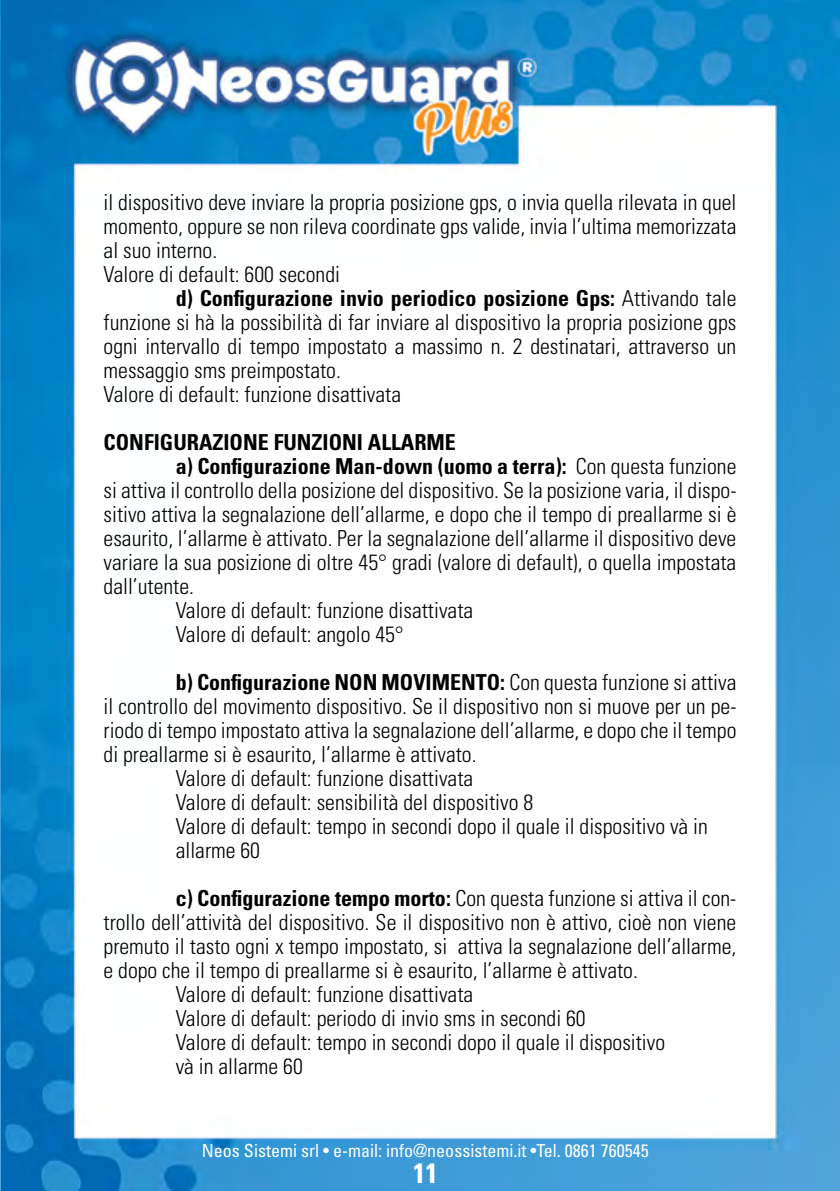
<style>
.page{position:relative;width:840px;height:1191px;background:#fff}
.page>*{position:absolute;margin:0;border:0;box-sizing:border-box;transform-origin:0 0}
.t1{font:700 condensed 28px "Univers";color:#fff}
.t2{font:300 condensed 22px/24px "Univers";color:#000}
.t3{font:700 condensed 22px "Univers";color:#000}
.t4{font:condensed 18px "Univers";color:#fff}
.s1{font-weight:700}
.s2{font-weight:300}
</style>
<div class="page">
<img style="left:0;top:0;width:839px;height:1191px">
<p class="t2" style="left:103px;top:190px;width:634px">il dispositivo deve inviare la propria posizione gps, o invia quella rilevata in quel momento, oppure se non rileva coordinate gps valide, invia l’ultima memorizzata al suo interno.<br>Valore di default: 600 secondi</p>
<p class="t2" style="left:103px;top:286px;width:634px;text-indent:72px"><span class="s1">d) Configurazione invio periodico posizione Gps:</span> Attivando tale funzione si hà la possibilità di far inviare al dispositivo la propria posizione gps ogni intervallo di tempo impostato a massimo n. 2 destinatari, attraverso un messaggio sms preimpostato.<br>Valore di default: funzione disattivata</p>
<p class="t3" style="left:103px;top:429px;width:354px">CONFIGURAZIONE FUNZIONI ALLARME</p>
<p class="t3" style="left:176px;top:453px;width:562px">a) Configurazione Man-down (uomo a terra): <span class="s2">Con questa funzione</span></p>
<p class="t2" style="left:103px;top:478px;width:634px">si attiva il controllo della posizione del dispositivo. Se la posizione varia, il dispo-</p>
<p class="t2" style="left:103px;top:502px;width:634px">sitivo attiva la segnalazione dell’allarme, e dopo che il tempo di preallarme si è</p>
<p class="t2" style="left:103px;top:526px;width:634px">esaurito, l’allarme è attivato. Per la segnalazione dell’allarme il dispositivo deve</p>
<p class="t2" style="left:103px;top:550px;width:634px">variare la sua posizione di oltre 45° gradi (valore di default), o quella impostata</p>
<p class="t2" style="left:103px;top:574px;width:92px">dall’utente.</p>
<p class="t2" style="left:176px;top:598px;width:299px">Valore di default: funzione disattivata</p>
<p class="t2" style="left:176px;top:622px;width:229px">Valore di default: angolo 45°</p>
<p class="t3" style="left:176px;top:669px;width:562px">b) Configurazione NON MOVIMENTO: <span class="s2">Con questa funzione si attiva</span></p>
<p class="t2" style="left:103px;top:694px;width:634px">il controllo del movimento dispositivo. Se il dispositivo non si muove per un pe-</p>
<p class="t2" style="left:103px;top:718px;width:634px">riodo di tempo impostato attiva la segnalazione dell’allarme, e dopo che il tempo</p>
<p class="t2" style="left:103px;top:742px;width:374px">di preallarme si è esaurito, l’allarme è attivato.</p>
<p class="t2" style="left:176px;top:766px;width:299px">Valore di default: funzione disattivata</p>
<p class="t2" style="left:176px;top:790px;width:359px">Valore di default: sensibilità del dispositivo 8</p>
<p class="t2" style="left:176px;top:814px;width:533px">Valore di default: tempo in secondi dopo il quale il dispositivo và in</p>
<p class="t2" style="left:176px;top:838px;width:86px">allarme 60</p>
<p class="t2" style="left:176px;top:886px;width:562px"><span class="s1">c) Configurazione tempo morto:</span> Con questa funzione si attiva il con-</p>
<p class="t2" style="left:103px;top:910px;width:633px">trollo dell’attività del dispositivo. Se il dispositivo non è attivo, cioè non viene</p>
<p class="t2" style="left:103px;top:934px;width:634px">premuto il tasto ogni x tempo impostato, si attiva la segnalazione dell’allarme,</p>
<p class="t2" style="left:103px;top:958px;width:535px">e dopo che il tempo di preallarme si è esaurito, l’allarme è attivato.</p>
<p class="t2" style="left:176px;top:982px;width:299px">Valore di default: funzione disattivata</p>
<p class="t2" style="left:176px;top:1006px;width:411px">Valore di default: periodo di invio sms in secondi 60</p>
<p class="t2" style="left:176px;top:1030px;width:490px">Valore di default: tempo in secondi dopo il quale il dispositivo</p>
<p class="t2" style="left:176px;top:1054px;width:129px">và in allarme 60</p>
<p class="t4" style="left:202px;top:1139px;width:448px">Neos Sistemi srl • e-mail: info@neossistemi.it •Tel. 0861 760545</p>
<p class="t1" style="left:413px;top:1155px;width:26px">11</p>
</div>
